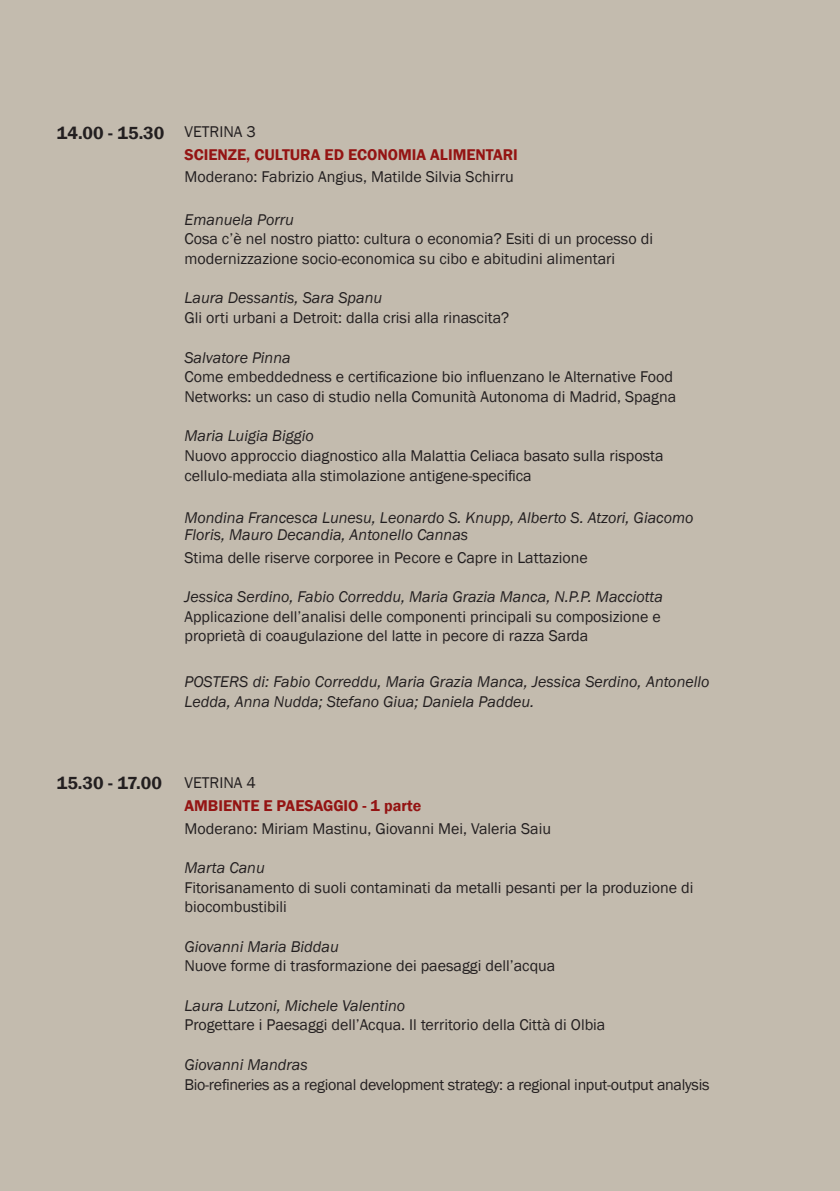
<style>
.page{position:relative;width:840px;height:1191px;background:#fff}
.page>*{position:absolute;margin:0;border:0;box-sizing:border-box;transform-origin:0 0}
.t1{font:600 18px "Franklin Gothic";color:#231f20}
.t2{font:16px/19.6px "Franklin Gothic";color:#231f20}
.t3{font:italic 16px/17px "Franklin Gothic";color:#231f20}
.t4{font:16px "Franklin Gothic";letter-spacing:-.02em;color:#231f20}
.t5{font:600 16px "Franklin Gothic";color:#941413}
</style>
<div class="page">
<p class="t1" style="left:57px;top:122px;width:109px">14.00 - 15.30</p>
<p class="t2" style="left:184px;top:122px;width:73px">VETRINA 3</p>
<p class="t5" style="left:184px;top:144px;width:335px">SCIENZE, CULTURA ED ECONOMIA ALIMENTARI</p>
<p class="t2" style="left:184px;top:168px;width:330px">Moderano: Fabrizio Angius, Matilde Silvia Schirru</p>
<p class="t3" style="left:184px;top:211px;width:111px">Emanuela Porru</p>
<p class="t2" style="left:184px;top:230px;width:470px">Cosa c’è nel nostro piatto: cultura o economia? Esiti di un processo di modernizzazione socio-economica su cibo e abitudini alimentari</p>
<p class="t3" style="left:184px;top:290px;width:199px">Laura Dessantis, Sara Spanu</p>
<p class="t2" style="left:184px;top:308px;width:326px">Gli orti urbani a Detroit: dalla crisi alla rinascita?</p>
<p class="t3" style="left:184px;top:349px;width:108px">Salvatore Pinna</p>
<p class="t2" style="left:184px;top:367px;width:493px">Come embeddedness e certificazione bio influenzano le Alternative Food<br>Networks: un caso di studio nella Comunità Autonoma di Madrid, Spagna</p>
<p class="t3" style="left:184px;top:428px;width:131px">Maria Luigia Biggio</p>
<p class="t2" style="left:184px;top:446px;width:480px">Nuovo approccio diagnostico alla Malattia Celiaca basato sulla risposta cellulo-mediata alla stimolazione antigene-specifica</p>
<p class="t3" style="left:184px;top:509px;width:510px">Mondina Francesca Lunesu, Leonardo S. Knupp, Alberto S. Atzori, Giacomo<br>Floris, Mauro Decandia, Antonello Cannas</p>
<p class="t2" style="left:184px;top:548px;width:404px">Stima delle riserve corporee in Pecore e Capre in Lattazione</p>
<p class="t3" style="left:184px;top:588px;width:480px">Jessica Serdino, Fabio Correddu, Maria Grazia Manca, N.P.P. Macciotta</p>
<p class="t2" style="left:184px;top:607px;width:477px">Applicazione dell’analisi delle componenti principali su composizione e proprietà di coaugulazione del latte in pecore di razza Sarda</p>
<p class="t3" style="left:184px;top:671px;width:526px;line-height:20px">POSTERS di: Fabio Correddu, Maria Grazia Manca, Jessica Serdino, Antonello<br>Ledda, Anna Nudda; Stefano Giua; Daniela Paddeu.</p>
<p class="t1" style="left:57px;top:771px;width:107px">15.30 - 17.00</p>
<p class="t2" style="left:184px;top:773px;width:73px">VETRINA 4</p>
<p class="t5" style="left:184px;top:796px;width:238px">AMBIENTE E PAESAGGIO - 1 parte</p>
<p class="t2" style="left:184px;top:819px;width:368px">Moderano: Miriam Mastinu, Giovanni Mei, Valeria Saiu</p>
<p class="t3" style="left:184px;top:859px;width:82px">Marta Canu</p>
<p class="t2" style="left:184px;top:878px;width:510px">Fitorisanamento di suoli contaminati da metalli pesanti per la produzione di biocombustibili</p>
<p class="t3" style="left:184px;top:938px;width:156px">Giovanni Maria Biddau</p>
<p class="t2" style="left:184px;top:956px;width:372px">Nuove forme di trasformazione dei paesaggi dell’acqua</p>
<p class="t3" style="left:184px;top:997px;width:222px">Laura Lutzoni, Michele Valentino</p>
<p class="t2" style="left:184px;top:1015px;width:422px">Progettare i Paesaggi dell’Acqua. Il territorio della Città di Olbia</p>
<p class="t3" style="left:184px;top:1056px;width:125px">Giovanni Mandras</p>
<p class="t4" style="left:184px;top:1074px;width:526px">Bio-refineries as a regional development strategy: a regional input-output analysis</p>
</div>
